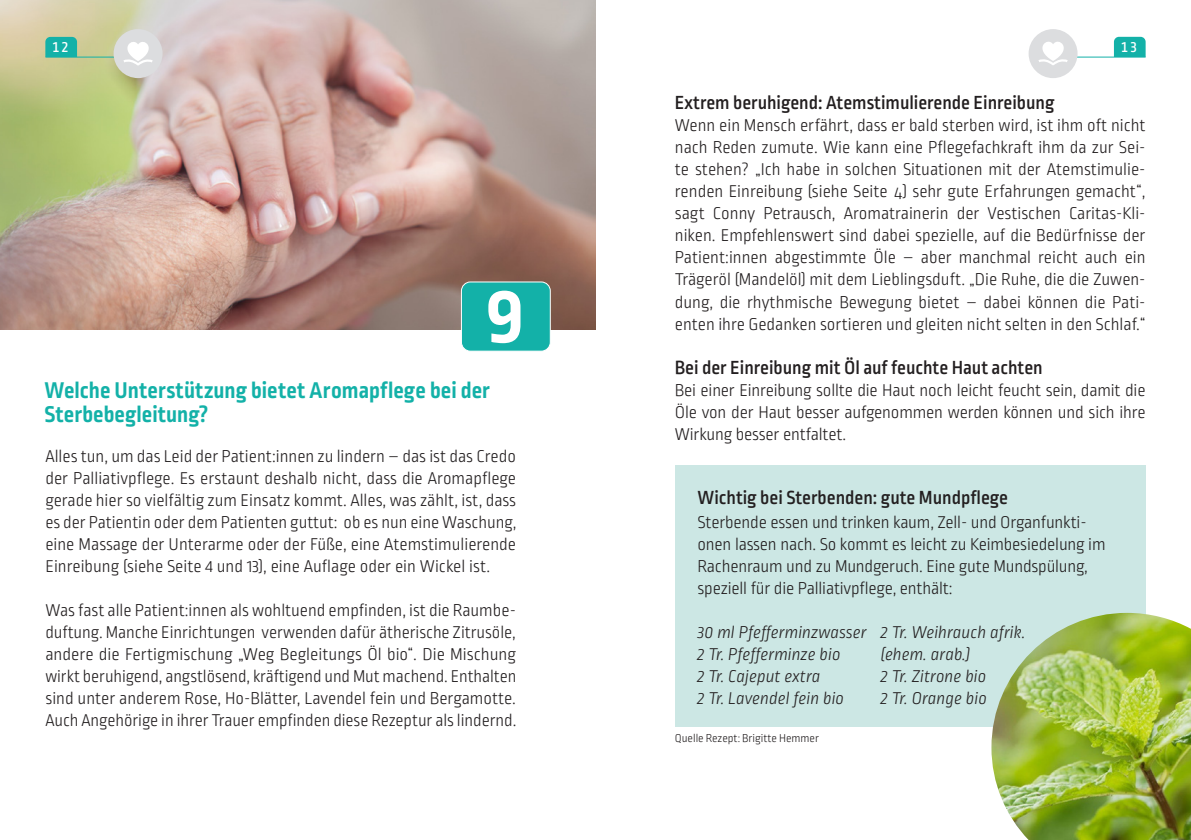
<style>
.page{position:relative;width:1191px;height:840px;background:#fff}
.page>*{position:absolute;margin:0;border:0;box-sizing:border-box;transform-origin:0 0}
.t1{font:700 84px "Ropa Sans Pro";color:#fff}
.pfa_ueberschrift{font:700 24px/24px "Ropa Sans Pro";color:#13b1a8}
.pfa-infotext_uebersc{font:500 20px "Ropa Sans Pro";color:#231f20}
.pfa-infotext_uebersc-2{font:300 18px/22px "Ropa Sans Pro";letter-spacing:-.01em;color:#231f20;text-align:justify}
.pfa_grundschrift_oE{font:300 18px/22px "Ropa Sans Pro";letter-spacing:-.005em;color:#231f20;text-align:justify}
.pfa-infotext_uebersc-3{font:italic 300 18px/22px "Ropa Sans Pro";color:#231f20}
.pfa_grundschrift_oE-2{font:italic 300 18px/22px "Ropa Sans Pro";color:#231f20}
.t2{font:500 15px "Ropa Sans Pro";color:#fff}
.pfa_grundschrift{font:300 12px "Ropa Sans Pro";color:#231f20}
</style>
<div class="page">
<img style="left:0;top:0;width:596px;height:329px">
<div style="left:461px;top:282px;width:89px;height:69px;background:#13b1a8;border-radius:9px"></div>
<div style="left:461px;top:281px;width:89px;height:70px;border:1px solid #fff;border-radius:9px"></div>
<div style="left:675px;top:465px;width:470px;height:261px;background:#cce7e4"></div>
<img style="left:991px;top:612px;width:200px;height:227px">
<svg style="left:45px;top:37px;width:32px;height:20px"></svg>
<hr style="left:46px;top:57px;width:73px;height:1px;background:#13b1a8">
<hr style="left:1073px;top:57px;width:72px;height:1px;background:#13b1a8">
<div style="left:114px;top:29px;width:48px;height:49px;background:#dcdddf;border-radius:50%"></div>
<svg style="left:117px;top:36px;width:42px;height:29px"></svg>
<div style="left:1028px;top:29px;width:49px;height:49px;background:#dcdddf;border-radius:50%"></div>
<svg style="left:1032px;top:36px;width:42px;height:29px"></svg>
<svg style="left:1114px;top:37px;width:31px;height:20px"></svg>
<p class="t2" style="left:51px;top:39px;width:19px">12</p>
<p class="t2" style="left:1120px;top:39px;width:19px">13</p>
<p class="t1" style="left:485px;top:267px;width:40px">9</p>
<p class="pfa_ueberschrift" style="left:45px;top:379px;width:447px">Welche Unterstützung bietet Aromapflege bei der<br>Sterbebegleitung?</p>
<p class="pfa_grundschrift_oE" style="left:45px;top:445px;width:472px">Alles tun, um das Leid der Patient:innen zu lindern – das ist das Credo der Palliativpflege. Es erstaunt deshalb nicht, dass die Aromapflege gerade hier so vielfältig zum Einsatz kommt. Alles, was zählt, ist, dass es der Patientin oder dem Patienten guttut: ob es nun eine Waschung, eine Massage der Unterarme oder der Füße, eine Atemstimulierende Einreibung (siehe Seite 4 und 13), eine Auflage oder ein Wickel ist.</p>
<p class="pfa_grundschrift_oE" style="left:45px;top:599px;width:472px">Was fast alle Patient:innen als wohltuend empfinden, ist die Raumbe&shy;duftung. Manche Einrichtungen verwenden dafür ätherische Zitrusöle, andere die Fertigmischung „Weg Begleitungs Öl bio“. Die Mischung wirkt beruhigend, angstlösend, kräftigend und Mut machend. Enthalten sind unter anderem Rose, Ho-Blätter, Lavendel fein und Bergamotte.<br>Auch Angehörige in ihrer Trauer empfinden diese Rezeptur als lindernd.</p>
<p class="pfa-infotext_uebersc" style="left:675px;top:92px;width:381px">Extrem beruhigend: Atemstimulierende Einreibung</p>
<p class="pfa-infotext_uebersc-2" style="left:675px;top:115px;width:472px">Wenn ein Mensch erfährt, dass er bald sterben wird, ist ihm oft nicht nach Reden zumute. Wie kann eine Pflegefachkraft ihm da zur Sei&shy;te stehen? „Ich habe in solchen Situationen mit der Atemstimulie&shy;renden Einreibung (siehe Seite 4) sehr gute Erfahrungen gemacht“, sagt Conny Petrausch, Aromatrainerin der Vestischen Caritas-Kli&shy;niken. Empfehlenswert sind dabei spezielle, auf die Bedürfnisse der Patient:innen abgestimmte Öle – aber manchmal reicht auch ein Trägeröl (Mandelöl) mit dem Lieblingsduft. „Die Ruhe, die die Zuwen&shy;dung, die rhythmische Bewegung bietet – dabei können die Pati&shy;enten ihre Gedanken sortieren und gleiten nicht selten in den Schlaf.“</p>
<p class="pfa-infotext_uebersc" style="left:675px;top:356px;width:369px">Bei der Einreibung mit Öl auf feuchte Haut achten</p>
<p class="pfa-infotext_uebersc-2" style="left:675px;top:379px;width:472px">Bei einer Einreibung sollte die Haut noch leicht feucht sein, damit die Öle von der Haut besser aufgenommen werden können und sich ihre Wirkung besser entfaltet.</p>
<p class="pfa-infotext_uebersc" style="left:697px;top:486px;width:312px">Wichtig bei Sterbenden: gute Mundpflege</p>
<p class="pfa-infotext_uebersc-2" style="left:697px;top:511px;width:409px;text-align:left">Sterbende essen und trinken kaum, Zell- und Organfunkti&shy;onen lassen nach. So kommt es leicht zu Keimbesiedelung im Rachenraum und zu Mundgeruch. Eine gute Mundspülung, speziell für die Palliativpflege, enthält:</p>
<p class="pfa-infotext_uebersc-3" style="left:697px;top:621px;width:171px">30 ml Pfefferminzwasser<br>2 Tr. Pfefferminze bio<br>2 Tr. Cajeput extra<br>2 Tr. Lavendel fein bio</p>
<p class="pfa_grundschrift_oE-2" style="left:881px;top:621px;width:146px">2 Tr. Weihrauch afrik. (ehem. arab.)</p>
<p class="pfa_grundschrift_oE-2" style="left:881px;top:665px;width:107px">2 Tr. Zitrone bio</p>
<p class="pfa_grundschrift_oE-2" style="left:881px;top:687px;width:107px">2 Tr. Orange bio</p>
<p class="pfa_grundschrift" style="left:675px;top:731px;width:146px">Quelle Rezept: Brigitte Hemmer</p>
</div>
